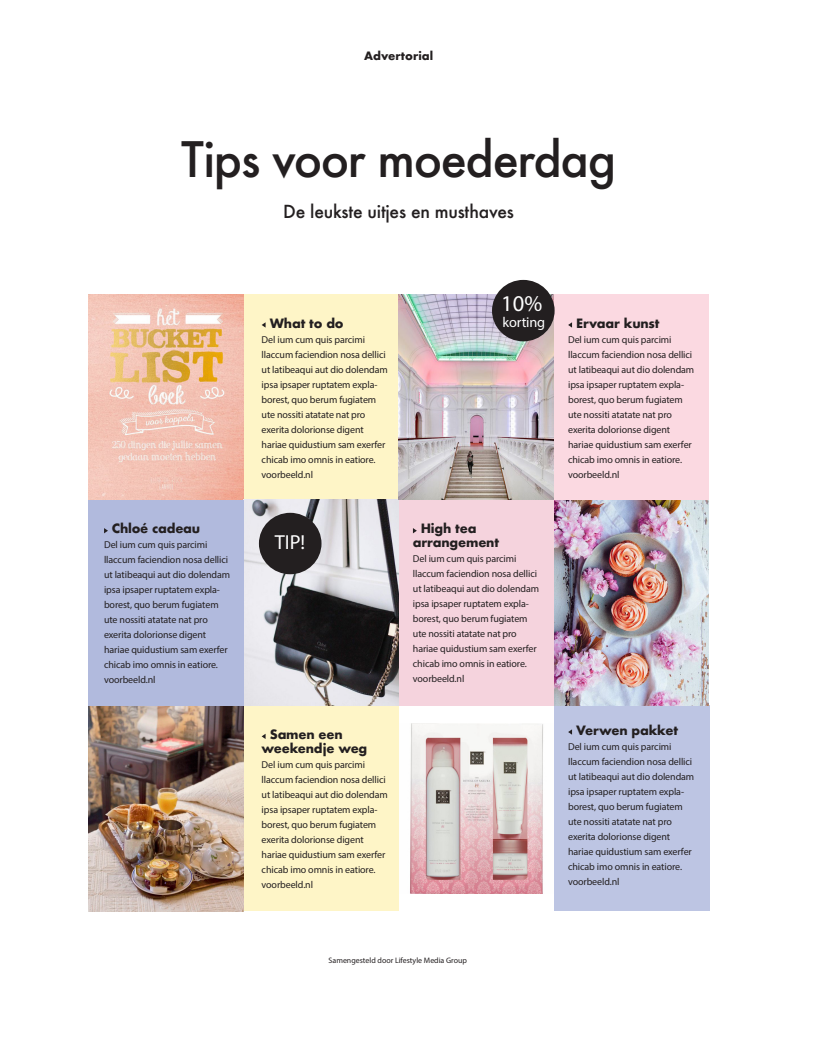
<style>
.page{position:relative;width:815px;height:1046px;background:#fff}
.page>*{position:absolute;margin:0;border:0;box-sizing:border-box;transform-origin:0 0}
.Modecredits{font:500 47.5px "Futura";letter-spacing:-.03em;color:#231f20}
.t1{font:22.62px "Myriad Pro";color:#fff}
.t2{font:20.38px "Myriad Pro";color:#fff}
.Intro_Futura{font:500 17.5px "Futura";letter-spacing:-.015em;color:#231f20}
.t3{font:14.38px "Myriad Pro";letter-spacing:-.01em;color:#fff}
.t4{font:700 12.5px/13.8px "Futura";letter-spacing:-.015em;color:#231f20}
.t5{font:700 11.25px "Futura";color:#231f20}
.t6{font:10px/15px "Myriad Pro";letter-spacing:-.01em;color:#231f20}
.t7{font:7.88px "Myriad Pro";color:#231f20}
</style>
<div class="page">
<img style="left:89px;top:705px;width:155px;height:206px">
<img style="left:410px;top:723px;width:133px;height:170px">
<div style="left:244px;top:705px;width:155px;height:206px;background:#fef5c7"></div>
<div style="left:554px;top:705px;width:155px;height:206px;background:#bdc5e3"></div>
<img style="left:554px;top:499px;width:155px;height:206px">
<div style="left:399px;top:499px;width:155px;height:206px;background:#f5d3dd"></div>
<img style="left:89px;top:294px;width:156px;height:205px">
<div style="left:245px;top:294px;width:155px;height:205px;background:#fef5c7"></div>
<img style="left:244px;top:499px;width:155px;height:206px">
<div style="left:89px;top:499px;width:155px;height:206px;background:#b1badd"></div>
<img style="left:399px;top:294px;width:155px;height:205px">
<div style="left:554px;top:294px;width:154px;height:205px;background:#fbd9e1"></div>
<svg style="left:262px;top:733px;width:4px;height:6px"></svg>
<svg style="left:104px;top:528px;width:4px;height:5px"></svg>
<svg style="left:262px;top:322px;width:4px;height:5px"></svg>
<svg style="left:568px;top:322px;width:4px;height:5px"></svg>
<svg style="left:568px;top:729px;width:4px;height:5px"></svg>
<svg style="left:413px;top:528px;width:4px;height:5px"></svg>
<div style="left:259px;top:512px;width:63px;height:62px;background:#231f20;border-radius:50%"></div>
<div style="left:492px;top:280px;width:63px;height:61px;background:#231f20;border-radius:50%"></div>
<p class="t5" style="left:364px;top:47px;width:70px">Advertorial</p>
<p class="Modecredits" style="left:181px;top:127px;width:436px">Tips voor moederdag</p>
<p class="Intro_Futura" style="left:283px;top:200px;width:232px">De leukste uitjes en musthaves</p>
<p class="t4" style="left:112px;top:521px;width:90px">Chloé cadeau</p>
<p class="t6" style="left:104px;top:537px;width:128px">Del ium cum quis parcimi llaccum faciendion nosa dellici ut latibeaqui aut dio dolendam ipsa ipsaper ruptatem expla&shy;borest, quo berum fugiatem ute nossiti atatate nat pro exerita dolorionse digent hariae quidustium sam exerfer chicab imo omnis in eatiore. voorbeeld.nl</p>
<p class="t4" style="left:270px;top:316px;width:75px">What to do</p>
<p class="t6" style="left:262px;top:331px;width:128px">Del ium cum quis parcimi llaccum faciendion nosa dellici ut latibeaqui aut dio dolendam ipsa ipsaper ruptatem expla&shy;borest, quo berum fugiatem ute nossiti atatate nat pro exerita dolorionse digent hariae quidustium sam exerfer chicab imo omnis in eatiore. voorbeeld.nl</p>
<p class="t2" style="left:275px;top:529px;width:32px">TIP!</p>
<p class="t4" style="left:270px;top:727px;width:74px">Samen een</p>
<p class="t4" style="left:262px;top:741px;width:107px">weekendje weg</p>
<p class="t6" style="left:262px;top:756px;width:128px">Del ium cum quis parcimi llaccum faciendion nosa dellici ut latibeaqui aut dio dolendam ipsa ipsaper ruptatem expla&shy;borest, quo berum fugiatem exerita dolorionse digent hariae quidustium sam exerfer chicab imo omnis in eatiore. voorbeeld.nl</p>
<p class="t1" style="left:501px;top:289px;width:43px">10%</p>
<p class="t3" style="left:502px;top:313px;width:44px">korting</p>
<p class="t4" style="left:413px;top:521px;width:88px;text-indent:8px">High tea arrangement</p>
<p class="t6" style="left:413px;top:551px;width:128px">Del ium cum quis parcimi llaccum faciendion nosa dellici ut latibeaqui aut dio dolendam ipsa ipsaper ruptatem expla&shy;borest, quo berum fugiatem ute nossiti atatate nat pro hariae quidustium sam exerfer chicab imo omnis in eatiore. voorbeeld.nl</p>
<p class="t4" style="left:576px;top:316px;width:85px">Ervaar kunst</p>
<p class="t6" style="left:568px;top:331px;width:128px">Del ium cum quis parcimi llaccum faciendion nosa dellici ut latibeaqui aut dio dolendam ipsa ipsaper ruptatem expla&shy;borest, quo berum fugiatem ute nossiti atatate nat pro exerita dolorionse digent hariae quidustium sam exerfer chicab imo omnis in eatiore. voorbeeld.nl</p>
<p class="t4" style="left:576px;top:723px;width:103px">Verwen pakket</p>
<p class="t6" style="left:568px;top:738px;width:128px">Del ium cum quis parcimi llaccum faciendion nosa dellici ut latibeaqui aut dio dolendam ipsa ipsaper ruptatem expla&shy;borest, quo berum fugiatem ute nossiti atatate nat pro exerita dolorionse digent hariae quidustium sam exerfer chicab imo omnis in eatiore. voorbeeld.nl</p>
<p class="t7" style="left:329px;top:955px;width:140px">Samengesteld door Lifestyle Media Group</p>
</div>
